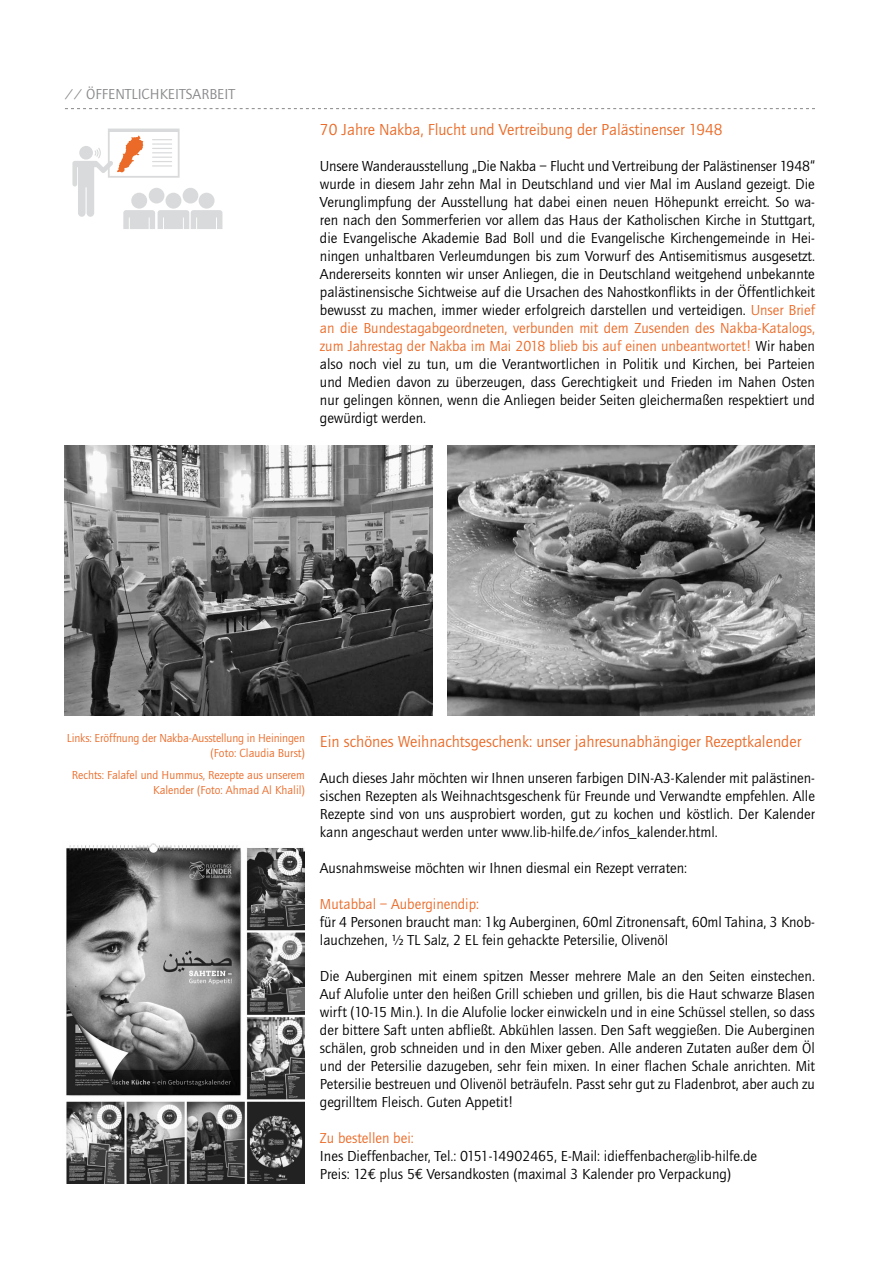
<style>
.page{position:relative;width:893px;height:1263px;background:#fff}
.page>*{position:absolute;margin:0;border:0;box-sizing:border-box;transform-origin:0 0}
.t1{font:16.5px "Quay Sans EFOP";color:#eb6a27}
.t2{font:15px/18px "Quay Sans EFOP";color:#000;text-align:justify}
.t3{font:15px "Quay Sans EFOP";color:#eb6a27}
.t4{font:15px "Quay Sans EFOP";color:#87888a}
.t5{font:12px/15px "Quay Sans EFOP";color:#eb6a27;text-align:right}
.s1{color:#eb6a27}
</style>
<div class="page">
<svg style="left:65px;top:108px;width:750px;height:1px"></svg>
<div style="left:108px;top:129px;width:72px;height:49px;border:2px solid #d9dadb"></div>
<hr style="left:109px;top:130px;width:70px;height:2px;background:#d9dadb">
<svg style="left:72px;top:136px;width:150px;height:93px"></svg>
<img style="left:65px;top:445px;width:367px;height:270px">
<img style="left:447px;top:445px;width:368px;height:270px">
<img style="left:66px;top:843px;width:239px;height:340px">
<p class="t4" style="left:65px;top:86px;width:172px">// ÖFFENTLICHKEITSARBEIT</p>
<p class="t1" style="left:320px;top:121px;width:404px">70 Jahre Nakba, Flucht und Vertreibung der Palästinenser 1948</p>
<p class="t2" style="left:320px;top:158px;width:497px">Unsere Wanderausstellung „Die Nakba – Flucht und Vertreibung der Palästinenser 1948“ wurde in diesem Jahr zehn Mal in Deutschland und vier Mal im Ausland gezeigt. Die Verunglimpfung der Ausstellung hat dabei einen neuen Höhepunkt erreicht. So wa&shy;ren nach den Sommerferien vor allem das Haus der Katholischen Kirche in Stuttgart, die Evangelische Akademie Bad Boll und die Evangelische Kirchengemeinde in Hei&shy;ningen unhaltbaren Verleumdungen bis zum Vorwurf des Antisemitismus ausgesetzt.<br>Andererseits konnten wir unser Anliegen, die in Deutschland weitgehend unbekannte palästinensische Sichtweise auf die Ursachen des Nahostkonflikts in der Öffentlichkeit bewusst zu machen, immer wieder erfolgreich darstellen und verteidigen. <span class="s1">Unser Brief an die Bundestagabgeordneten, verbunden mit dem Zusenden des Nakba-Katalogs, zum Jahrestag der Nakba im Mai 2018 blieb bis auf einen unbeantwortet!</span> Wir haben also noch viel zu tun, um die Verantwortlichen in Politik und Kirchen, bei Parteien und Medien davon zu überzeugen, dass Gerechtigkeit und Frieden im Nahen Osten nur gelingen können, wenn die Anliegen beider Seiten gleichermaßen respektiert und gewürdigt werden.</p>
<p class="t5" style="left:67px;top:730px;width:240px">Links: Eröffnung der Nakba-Ausstellung in Heiningen (Foto: Claudia Burst)</p>
<p class="t5" style="left:72px;top:768px;width:235px">Rechts: Falafel und Hummus, Rezepte aus unserem<br>Kalender (Foto: Ahmad Al Khalil)</p>
<p class="t1" style="left:320px;top:733px;width:483px">Ein schönes Weihnachtsgeschenk: unser jahresunabhängiger Rezeptkalender</p>
<p class="t2" style="left:320px;top:770px;width:496px">Auch dieses Jahr möchten wir Ihnen unseren farbigen DIN-A3-Kalender mit palästinen&shy;sischen Rezepten als Weihnachtsgeschenk für Freunde und Verwandte empfehlen. Alle Rezepte sind von uns ausprobiert worden, gut zu kochen und köstlich. Der Kalender kann angeschaut werden unter www.lib-hilfe.de/infos_kalender.html.</p>
<p class="t2" style="left:320px;top:860px;width:369px">Ausnahmsweise möchten wir Ihnen diesmal ein Rezept verraten:</p>
<p class="t3" style="left:320px;top:896px;width:161px">Mutabbal – Auberginendip:</p>
<p class="t2" style="left:320px;top:914px;width:496px">für 4 Personen braucht man: 1kg Auberginen, 60ml Zitronensaft, 60ml Tahina, 3 Knob&shy;lauchzehen, ½ TL Salz, 2 EL fein gehackte Petersilie, Olivenöl</p>
<p class="t2" style="left:320px;top:968px;width:497px">Die Auberginen mit einem spitzen Messer mehrere Male an den Seiten einstechen.<br>Auf Alufolie unter den heißen Grill schieben und grillen, bis die Haut schwarze Blasen wirft (10-15 Min.). In die Alufolie locker einwickeln und in eine Schüssel stellen, so dass der bittere Saft unten abfließt. Abkühlen lassen. Den Saft weggießen. Die Auberginen schälen, grob schneiden und in den Mixer geben. Alle anderen Zutaten außer dem Öl und der Petersilie dazugeben, sehr fein mixen. In einer flachen Schale anrichten. Mit Petersilie bestreuen und Olivenöl beträufeln. Passt sehr gut zu Fladenbrot, aber auch zu gegrilltem Fleisch. Guten Appetit!</p>
<p class="t3" style="left:320px;top:1130px;width:95px">Zu bestellen bei:</p>
<p class="t2" style="left:320px;top:1148px;width:439px">Ines Dieffenbacher, Tel.: 0151-14902465, E-Mail: idieffenbacher@lib-hilfe.de<br>Preis: 12€ plus 5€ Versandkosten (maximal 3 Kalender pro Verpackung)</p>
</div>
